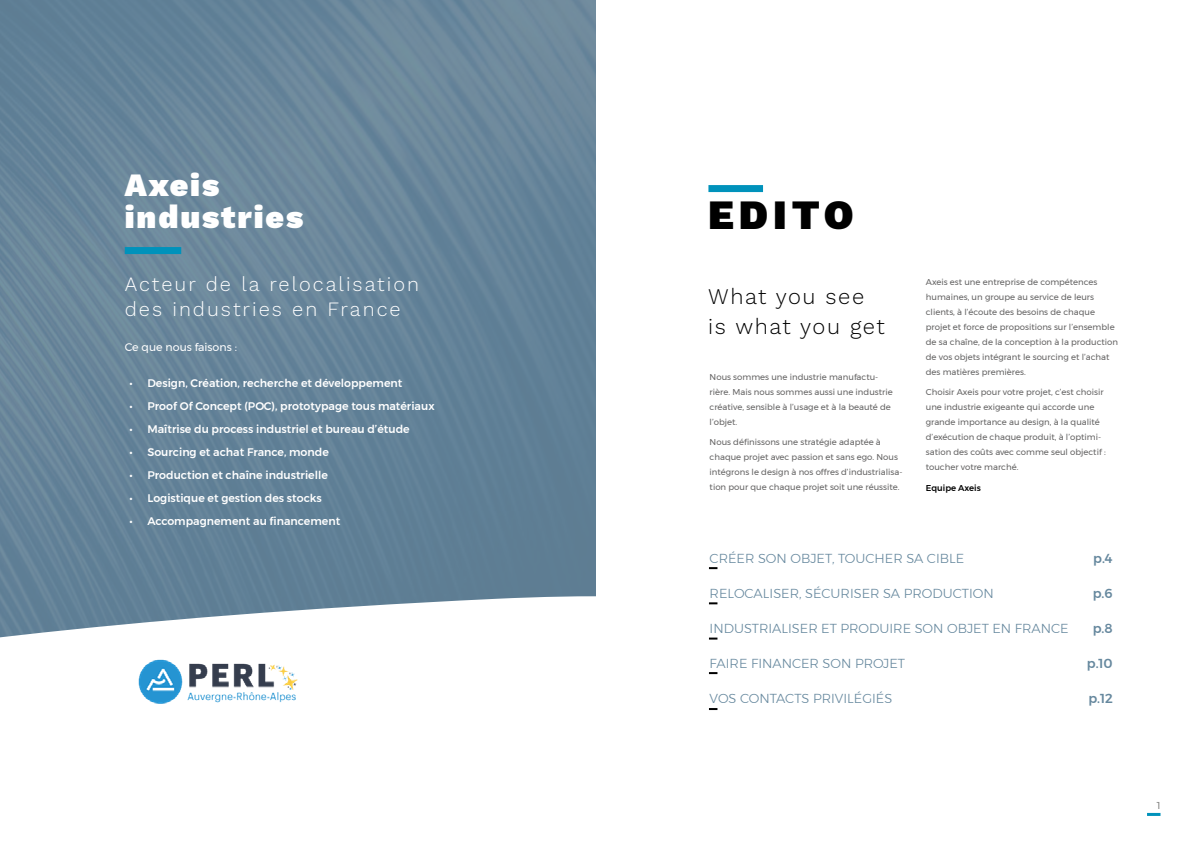
<style>
.page{position:relative;width:1191px;height:842px;background:#fff}
.page>*{position:absolute;margin:0;border:0;box-sizing:border-box;transform-origin:0 0}
.t1{font:41px "Work Sans";letter-spacing:.12em;color:#000}
.t2{font:32px/32px "Work Sans";letter-spacing:.06em;color:#fff}
.t3{font:300 22px/30px "Work Sans";letter-spacing:.07em;color:#000}
.t4{font:300 20px/25px "Work Sans";letter-spacing:.1em;color:#fff}
.t5{font:300 13px "Montserrat";color:#66889e}
.t6{font:500 13px "Montserrat";color:#66889e}
.t7{font:500 11px "Montserrat";color:#fff}
.t8{font:11px "Montserrat";color:#fff}
.t9{font:10px "Montserrat";color:#858584}
.t10{font:8.5px/15px "Montserrat";color:#646363}
.t11{font:500 8.5px "Montserrat";color:#000}
</style>
<div class="page">
<img style="left:0;top:0;width:595px;height:563px">
<svg style="left:0;top:563px;width:1161px;height:253px"></svg>
<div style="left:125px;top:247px;width:56px;height:7px;background:#0092bb"></div>
<svg style="left:709px;top:567px;width:8px;height:2px"></svg>
<svg style="left:709px;top:602px;width:8px;height:2px"></svg>
<svg style="left:709px;top:638px;width:8px;height:2px"></svg>
<svg style="left:709px;top:672px;width:8px;height:2px"></svg>
<svg style="left:709px;top:708px;width:8px;height:2px"></svg>
<div style="left:708px;top:185px;width:55px;height:7px;background:#0092bb"></div>
<img style="left:131px;top:642px;width:190px;height:74px">
<h2 class="t2" style="left:125px;top:168px;width:180px">Axeis industries</h2>
<h3 class="t4" style="left:125px;top:271px;width:296px">Acteur de la relocalisation des industries en France</h3>
<p class="t8" style="left:125px;top:338px;width:114px">Ce que nous faisons :</p>
<p class="t7" style="left:129px;top:374px;width:274px">• Design, Création, recherche et développement</p>
<p class="t7" style="left:129px;top:397px;width:307px">• Proof Of Concept (POC), prototypage tous matériaux</p>
<p class="t7" style="left:129px;top:420px;width:282px">• Maîtrise du process industriel et bureau d’étude</p>
<p class="t7" style="left:129px;top:443px;width:201px">• Sourcing et achat France, monde</p>
<p class="t7" style="left:129px;top:466px;width:200px">• Production et chaîne industrielle</p>
<p class="t7" style="left:129px;top:489px;width:194px">• Logistique et gestion des stocks</p>
<p class="t7" style="left:129px;top:512px;width:212px">• Accompagnement au financement</p>
<h1 class="t1" style="left:708px;top:184px;width:147px">EDITO</h1>
<h3 class="t3" style="left:708px;top:281px;width:178px">What you see is what you get</h3>
<p class="t10" style="left:709px;top:369px;width:185px">Nous sommes une industrie manufactu&shy;rière. Mais nous sommes aussi une industrie créative, sensible à l’usage et à la beauté de l’objet.</p>
<p class="t10" style="left:709px;top:435px;width:194px">Nous définissons une stratégie adaptée à chaque projet avec passion et sans ego. Nous intégrons le design à nos offres d’industrialisa&shy;tion pour que chaque projet soit une réussite.</p>
<p class="t10" style="left:926px;top:274px;width:194px">Axeis est une entreprise de compétences humaines, un groupe au service de leurs clients, à l’écoute des besoins de chaque projet et force de propositions sur l’ensemble de sa chaîne, de la conception à la production de vos objets intégrant le sourcing et l’achat des matières premières.</p>
<p class="t10" style="left:926px;top:385px;width:181px">Choisir Axeis pour votre projet, c’est choisir une industrie exigeante qui accorde une grande importance au design, à la qualité d’exécution de chaque produit, à l’optimi&shy;sation des coûts avec comme seul objectif : toucher votre marché.</p>
<p class="t11" style="left:926px;top:481px;width:56px">Equipe Axeis</p>
<h3 class="t5" style="left:709px;top:549px;width:256px">CRÉER SON OBJET, TOUCHER SA CIBLE</h3>
<h3 class="t6" style="left:1093px;top:548px;width:21px">p.4</h3>
<h3 class="t5" style="left:709px;top:584px;width:285px">RELOCALISER, SÉCURISER SA PRODUCTION</h3>
<h3 class="t6" style="left:1092px;top:583px;width:22px">p.6</h3>
<h3 class="t5" style="left:709px;top:619px;width:360px">INDUSTRIALISER ET PRODUIRE SON OBJET EN FRANCE</h3>
<h3 class="t6" style="left:1092px;top:618px;width:21px">p.8</h3>
<h3 class="t5" style="left:709px;top:654px;width:197px">FAIRE FINANCER SON PROJET</h3>
<h3 class="t6" style="left:1086px;top:653px;width:27px">p.10</h3>
<h3 class="t5" style="left:709px;top:689px;width:184px">VOS CONTACTS PRIVILÉGIÉS</h3>
<h3 class="t6" style="left:1088px;top:688px;width:26px">p.12</h3>
<p class="t9" style="left:1156px;top:798px;width:5px">1</p>
</div>
